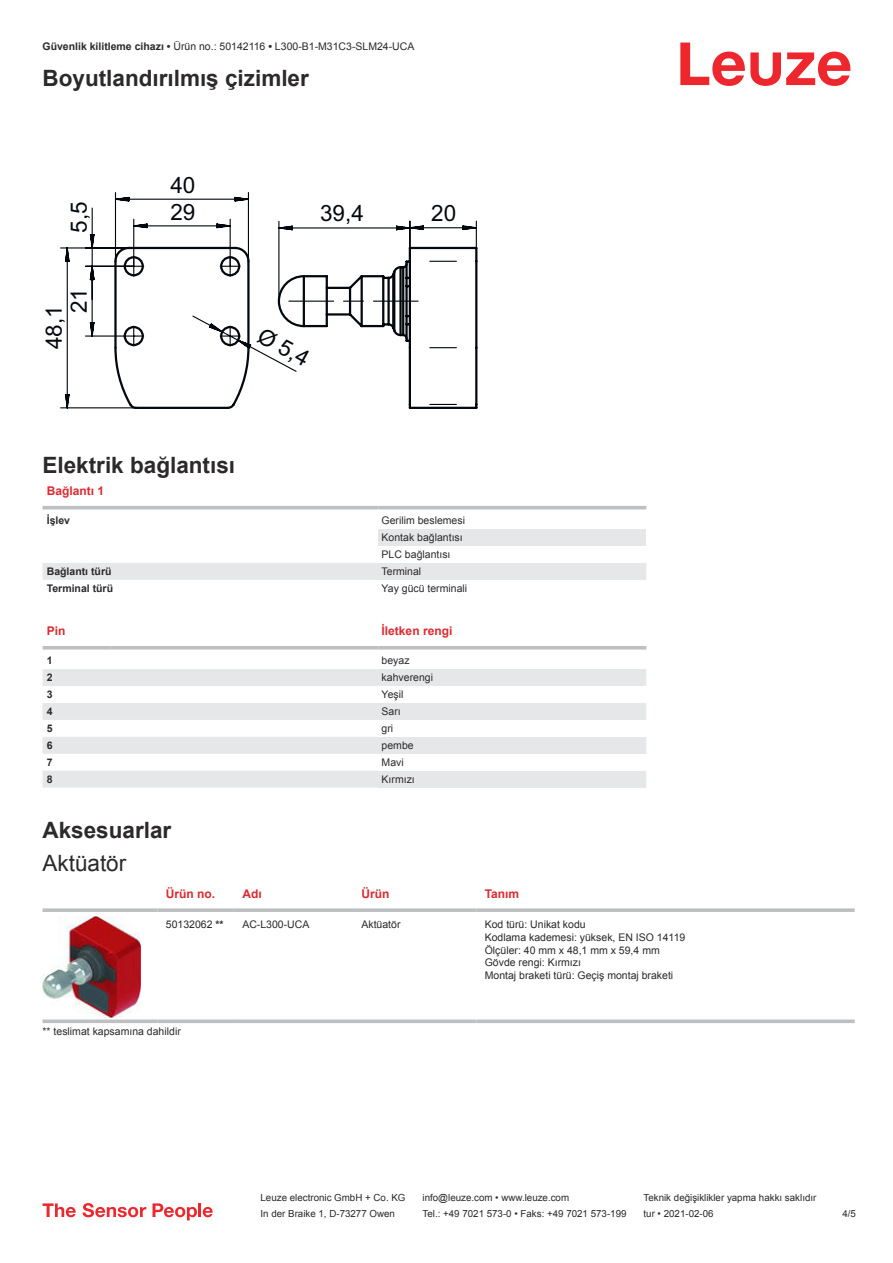
<style>
.page{position:relative;width:893px;height:1263px;background:#fff}
.page>*{position:absolute;margin:0;border:0;box-sizing:border-box;transform-origin:0 0}
.t1{font:700 22.5px "Arial";color:#2b292a}
.t2{font:22.5px/25px "Arial";color:#03080e}
.t3{font:22.5px "Arial";color:#2b292a}
.t4{font:700 12px "Arial";color:#db2a30}
.t5{font:10.5px/12.6px "Arial";color:#2b292a}
.t6{font:700 10.5px "Arial";color:#2b292a}
.t7{font:9.75px "Arial";color:#2b292a}
.s1{font-weight:700}
</style>
<div class="page">
<svg style="left:680px;top:43px;width:170px;height:43px"></svg>
<svg style="left:43px;top:509px;width:603px;height:1px"></svg>
<hr style="left:43px;top:506px;width:335px;height:3px;background:#bdbfc1">
<hr style="left:378px;top:506px;width:268px;height:3px;background:#bdbfc1">
<div style="left:43px;top:563px;width:335px;height:17px;background:#e6e7e9"></div>
<div style="left:378px;top:529px;width:268px;height:17px;background:#e6e7e9"></div>
<div style="left:378px;top:563px;width:268px;height:17px;background:#e6e7e9"></div>
<svg style="left:43px;top:649px;width:603px;height:1px"></svg>
<svg style="left:43px;top:669px;width:335px;height:118px;fill:#e6e7e9"></svg>
<hr style="left:43px;top:646px;width:68px;height:3px;background:#bdbfc1">
<hr style="left:111px;top:646px;width:267px;height:3px;background:#bdbfc1">
<hr style="left:378px;top:646px;width:268px;height:3px;background:#bdbfc1">
<div style="left:378px;top:669px;width:268px;height:17px;background:#e6e7e9"></div>
<div style="left:378px;top:703px;width:268px;height:17px;background:#e6e7e9"></div>
<div style="left:378px;top:737px;width:268px;height:17px;background:#e6e7e9"></div>
<div style="left:378px;top:771px;width:268px;height:16px;background:#e6e7e9"></div>
<svg style="left:43px;top:908px;width:114px;height:4px"></svg>
<svg style="left:157px;top:908px;width:77px;height:4px"></svg>
<svg style="left:234px;top:908px;width:119px;height:4px"></svg>
<svg style="left:353px;top:908px;width:123px;height:4px"></svg>
<svg style="left:476px;top:908px;width:379px;height:4px;background:#c3c5c7"></svg>
<svg style="left:43px;top:1019px;width:114px;height:4px"></svg>
<svg style="left:157px;top:1019px;width:77px;height:4px"></svg>
<svg style="left:234px;top:1019px;width:119px;height:4px"></svg>
<svg style="left:353px;top:1019px;width:123px;height:4px"></svg>
<svg style="left:476px;top:1019px;width:379px;height:4px;background:#c5c7c9"></svg>
<img style="left:43px;top:916px;width:97px;height:101px">
<svg style="left:43px;top:1203px;width:33px;height:14px"></svg>
<svg style="left:83px;top:1203px;width:63px;height:14px"></svg>
<svg style="left:153px;top:1203px;width:44px;height:17px"></svg>
<hr style="left:198px;top:1203px;width:3px;height:14px;background:#ed272d">
<svg style="left:203px;top:1207px;width:10px;height:10px"></svg>
<svg style="left:60px;top:192px;width:189px;height:217px"></svg>
<svg style="left:123px;top:220px;width:354px;height:186px"></svg>
<p class="t5" style="left:43px;top:41px;width:373px"><span class="s1">Güvenlik kilitleme cihazı •</span> Ürün no.: 50142116 <span class="s1">•</span> L300-B1-M31C3-SLM24-UCA</p>
<h1 class="t1" style="left:43px;top:63px;width:268px">Boyutlandırılmış çizimler</h1>
<h1 class="t2" style="left:170px;top:173px;width:27px">40</h1>
<h1 class="t2" style="left:68px;top:233px;width:33px;rotate:-90deg">5,5</h1>
<h1 class="t2" style="left:170px;top:201px;width:27px">29</h1>
<h1 class="t2" style="left:43px;top:313px;width:27px;text-indent:-36px;rotate:-90deg">48,1<br>21</h1>
<h1 class="t2" style="left:320px;top:202px;width:45px">39,4</h1>
<h1 class="t2" style="left:431px;top:202px;width:27px">20</h1>
<h1 class="t2" style="left:265px;top:324px;width:57px;rotate:29deg">Ø 5,4</h1>
<h1 class="t1" style="left:43px;top:449px;width:194px">Elektrik bağlantısı</h1>
<p class="t4" style="left:47px;top:482px;width:59px">Bağlantı 1</p>
<p class="t6" style="left:47px;top:513px;width:25px">İşlev</p>
<p class="t5" style="left:382px;top:512px;width:85px;line-height:17px">Gerilim beslemesi<br>Kontak bağlantısı<br>PLC bağlantısı</p>
<p class="t6" style="left:47px;top:564px;width:66px">Bağlantı türü</p>
<p class="t5" style="left:382px;top:565px;width:41px">Terminal</p>
<p class="t6" style="left:47px;top:584px;width:68px">Terminal türü</p>
<p class="t5" style="left:382px;top:582px;width:87px">Yay gücü terminali</p>
<p class="t4" style="left:47px;top:626px;width:20px">Pin</p>
<p class="t4" style="left:382px;top:622px;width:72px">İletken rengi</p>
<p class="t6" style="left:47px;top:653px;width:7px">1</p>
<p class="t5" style="left:382px;top:654px;width:30px">beyaz</p>
<p class="t6" style="left:47px;top:670px;width:7px">2</p>
<p class="t5" style="left:382px;top:671px;width:53px">kahverengi</p>
<p class="t6" style="left:47px;top:687px;width:7px">3</p>
<p class="t5" style="left:382px;top:688px;width:23px">Yeşil</p>
<p class="t6" style="left:47px;top:704px;width:7px">4</p>
<p class="t5" style="left:382px;top:705px;width:21px">Sarı</p>
<p class="t6" style="left:47px;top:724px;width:7px">5</p>
<p class="t5" style="left:382px;top:722px;width:13px">gri</p>
<p class="t6" style="left:47px;top:741px;width:7px">6</p>
<p class="t5" style="left:382px;top:739px;width:34px">pembe</p>
<p class="t6" style="left:47px;top:758px;width:7px">7</p>
<p class="t5" style="left:382px;top:756px;width:24px">Mavi</p>
<p class="t6" style="left:47px;top:775px;width:7px">8</p>
<p class="t5" style="left:382px;top:773px;width:35px">Kırmızı</p>
<h1 class="t1" style="left:43px;top:814px;width:130px">Aksesuarlar</h1>
<h1 class="t3" style="left:43px;top:848px;width:85px">Aktüatör</h1>
<p class="t4" style="left:166px;top:885px;width:51px">Ürün no.</p>
<p class="t4" style="left:242px;top:885px;width:21px">Adı</p>
<p class="t4" style="left:361px;top:889px;width:29px">Ürün</p>
<p class="t4" style="left:485px;top:885px;width:36px">Tanım</p>
<p class="t5" style="left:166px;top:919px;width:59px">50132062 <span class="s1">**</span></p>
<p class="t5" style="left:242px;top:919px;width:69px">AC-L300-UCA</p>
<p class="t5" style="left:361px;top:918px;width:41px">Aktüatör</p>
<p class="t5" style="left:485px;top:918px;width:202px">Kod türü: Unikat kodu<br>Kodlama kademesi: yüksek, EN ISO 14119<br>Ölçüler: 40 mm x 48,1 mm x 59,4 mm<br>Gövde rengi: Kırmızı<br>Montaj braketi türü: Geçiş montaj braketi</p>
<p class="t5" style="left:43px;top:1025px;width:140px">** teslimat kapsamına dahildir</p>
<p class="t7" style="left:261px;top:1191px;width:146px">Leuze electronic GmbH + Co. KG</p>
<p class="t7" style="left:423px;top:1191px;width:148px">info@leuze.com • www.leuze.com</p>
<p class="t7" style="left:644px;top:1191px;width:174px">Teknik değişiklikler yapma hakkı saklıdır</p>
<p class="t7" style="left:261px;top:1207px;width:136px">In der Braike 1, D-73277 Owen</p>
<p class="t7" style="left:423px;top:1207px;width:205px">Tel.: +49 7021 573-0 • Faks: +49 7021 573-199</p>
<p class="t7" style="left:644px;top:1207px;width:72px">tur • 2021-02-06</p>
<p class="t7" style="left:842px;top:1210px;width:15px">4 /5</p>
</div>
